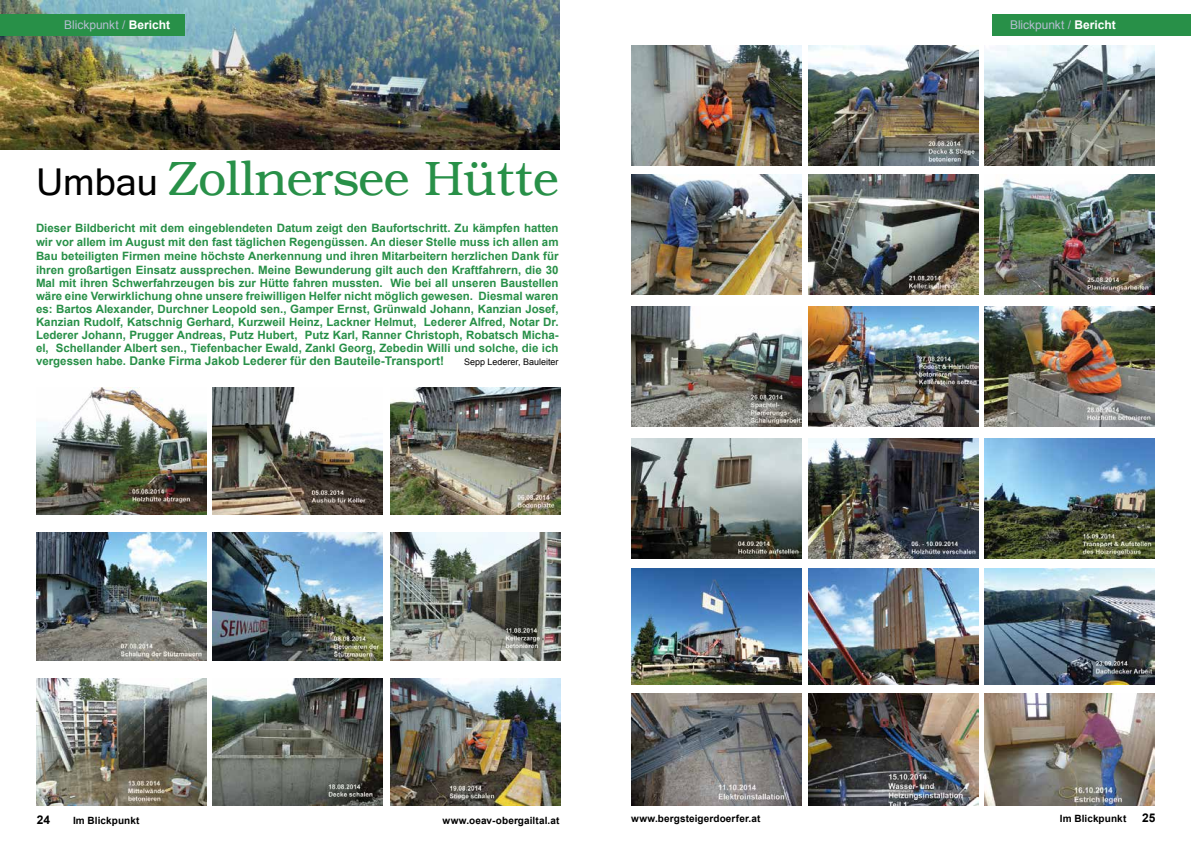
<style>
.page{position:relative;width:1191px;height:842px;background:#fff}
.page>*{position:absolute;margin:0;border:0;box-sizing:border-box;transform-origin:0 0}
.t1{font:300 48px "Brussels";color:#289048}
.t2{font:700 12px "Arial";color:#289048}
.t3{font:12px "Arial";letter-spacing:-.005em;color:#b4bed0}
.t4{font:700 12px "Arial";color:#000}
.t5{font:700 11.5px/13.3px "Arial";color:#289048;text-align:justify}
.t6{font:700 10px "Arial";letter-spacing:.01em;color:#000}
.t7{font:9px "Arial";color:#000}
.s1{font-weight:700;color:#fff}
.s2{font-family:"Microsoft Sans Serif";font-weight:400;font-size:37px;color:#000}
.s3{font-size:11.5px}
</style>
<div class="page">
<img style="left:0;top:0;width:559px;height:149px">
<div style="left:0;top:14px;width:184px;height:22px;background:#289048"></div>
<img style="left:37px;top:387px;width:170px;height:128px">
<img style="left:213px;top:387px;width:170px;height:128px">
<img style="left:390px;top:387px;width:170px;height:128px">
<img style="left:37px;top:533px;width:170px;height:127px">
<img style="left:213px;top:533px;width:170px;height:127px">
<img style="left:390px;top:533px;width:170px;height:127px">
<img style="left:36px;top:678px;width:170px;height:128px">
<img style="left:213px;top:678px;width:170px;height:128px">
<img style="left:390px;top:678px;width:170px;height:128px">
<div style="left:992px;top:14px;width:199px;height:22px;background:#289048"></div>
<img style="left:808px;top:45px;width:170px;height:120px">
<img style="left:808px;top:175px;width:170px;height:120px">
<img style="left:985px;top:175px;width:170px;height:120px">
<img style="left:631px;top:306px;width:170px;height:120px">
<img style="left:808px;top:306px;width:170px;height:120px">
<img style="left:985px;top:306px;width:170px;height:120px">
<img style="left:631px;top:439px;width:170px;height:120px">
<img style="left:808px;top:439px;width:170px;height:120px">
<img style="left:985px;top:439px;width:170px;height:120px">
<img style="left:631px;top:45px;width:170px;height:120px">
<img style="left:985px;top:45px;width:170px;height:120px">
<img style="left:631px;top:175px;width:170px;height:120px">
<img style="left:631px;top:568px;width:170px;height:116px">
<img style="left:808px;top:568px;width:170px;height:116px">
<img style="left:985px;top:568px;width:170px;height:116px">
<img style="left:631px;top:694px;width:170px;height:112px">
<img style="left:808px;top:694px;width:170px;height:112px">
<img style="left:985px;top:694px;width:170px;height:112px">
<p class="t3" style="left:64px;top:17px;width:107px">Blickpunkt / <span class="s1">Bericht</span></p>
<h1 class="t1" style="left:36px;top:149px;width:524px"><span class="s2">Umbau</span> Zollnersee Hütte</h1>
<p class="t5" style="left:36px;top:222px;width:524px">Dieser Bildbericht mit dem eingeblendeten Datum zeigt den Baufortschritt. Zu kämpfen hatten wir vor allem im August mit den fast täglichen Regengüssen. An dieser Stelle muss ich allen am Bau beteiligten Firmen meine höchste Anerkennung und ihren Mitarbeitern herzlichen Dank für ihren großartigen Einsatz aussprechen. Meine Bewunderung gilt auch den Kraftfahrern, die 30<br>Mal mit ihren Schwerfahrzeugen bis zur Hütte fahren mussten. Wie bei all unseren Baustellen wäre eine Verwirklichung ohne unsere freiwilligen Helfer nicht möglich gewesen. Diesmal waren es: Bartos Alexander, Durchner Leopold sen., Gamper Ernst, Grünwald Johann, Kanzian Josef, Kanzian Rudolf, Katschnig Gerhard, Kurzweil Heinz, Lackner Helmut, Lederer Alfred, Notar Dr.<br>Lederer Johann, Prugger Andreas, Putz Hubert, Putz Karl, Ranner Christoph, Robatsch Micha&shy;el, Schellander Albert sen., Tiefenbacher Ewald, Zankl Georg, Zebedin Willi und solche, die ich</p>
<p class="t2" style="left:36px;top:353px;width:409px"><span class="s3">vergessen habe.</span> Danke Firma Jakob Lederer für den Bauteile-Transport!</p>
<p class="t7" style="left:464px;top:356px;width:96px">Sepp Lederer, Bauleiter</p>
<p class="t3" style="left:1010px;top:17px;width:107px">Blickpunkt / <span class="s1">Bericht</span></p>
<p class="t4" style="left:37px;top:811px;width:15px">24</p>
<p class="t6" style="left:631px;top:812px;width:131px">www.bergsteigerdoerfer.at</p>
<p class="t6" style="left:1059px;top:812px;width:68px">Im Blickpunkt</p>
<p class="t4" style="left:1142px;top:810px;width:15px">25</p>
<p class="t6" style="left:73px;top:813px;width:68px">Im Blickpunkt</p>
<p class="t6" style="left:442px;top:813px;width:118px">www.oeav-obergailtal.at</p>
</div>
